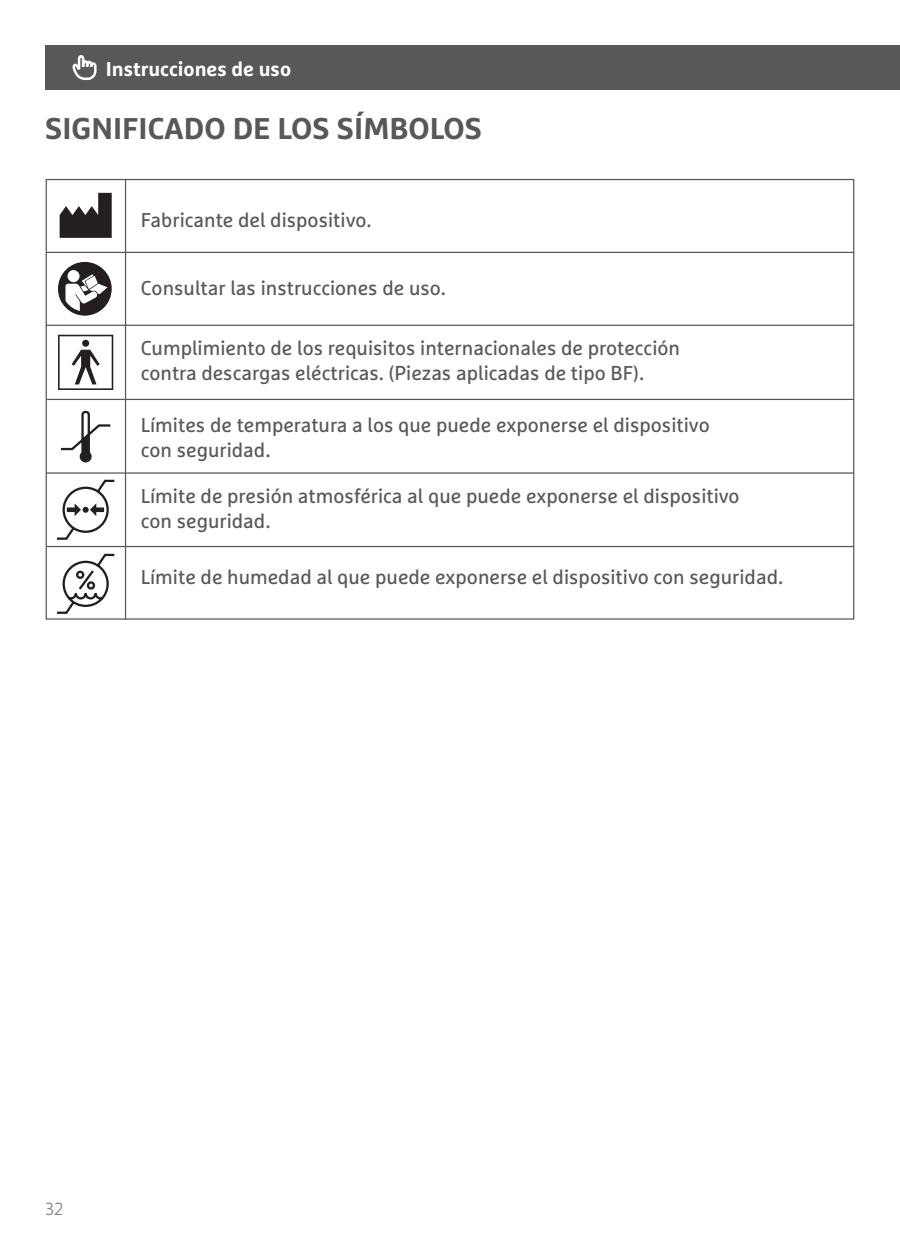
<style>
.page{position:relative;width:900px;height:1260px;background:#fff}
.page>*{position:absolute;margin:0;border:0;box-sizing:border-box;transform-origin:0 0}
.t1{font:700 30px "Marselis OT";color:#57585a}
.Power_Button_Cell_Content{font:20px/25px "Marselis OT";color:#57585a}
.t2{font:700 20px "Marselis OT";color:#fff}
.t3{font:300 17.5px "Marselis OT";color:#828487}
</style>
<div class="page">
<div style="left:45px;top:45px;width:855px;height:45px;background:#57585a"></div>
<svg style="left:72px;top:55px;width:25px;height:25px"></svg>
<hr style="left:125px;top:179px;width:1px;height:441px;background:#57585a">
<hr style="left:46px;top:252px;width:808px;height:1px;background:#57585a">
<hr style="left:46px;top:546px;width:808px;height:1px;background:#57585a">
<hr style="left:46px;top:399px;width:808px;height:1px;background:#57585a">
<hr style="left:46px;top:472px;width:808px;height:2px;background:#57585a">
<hr style="left:46px;top:325px;width:808px;height:1px;background:#57585a">
<svg style="left:60px;top:193px;width:52px;height:45px"></svg>
<svg style="left:58px;top:335px;width:55px;height:55px"></svg>
<svg style="left:58px;top:262px;width:54px;height:54px"></svg>
<svg style="left:61px;top:410px;width:50px;height:53px"></svg>
<svg style="left:57px;top:479px;width:58px;height:61px"></svg>
<svg style="left:57px;top:553px;width:58px;height:61px"></svg>
<p class="t2" style="left:106px;top:57px;width:187px">Instrucciones de uso</p>
<p class="t1" style="left:45px;top:109px;width:439px">SIGNIFICADO DE LOS SÍMBOLOS</p>
<p class="Power_Button_Cell_Content" style="left:141px;top:207px;width:232px">Fabricante del dispositivo.</p>
<p class="Power_Button_Cell_Content" style="left:141px;top:275px;width:307px">Consultar las instrucciones de uso.</p>
<p class="Power_Button_Cell_Content" style="left:141px;top:335px;width:541px">Cumplimiento de los requisitos internacionales de protección contra descargas eléctricas. (Piezas aplicadas de tipo BF).</p>
<p class="Power_Button_Cell_Content" style="left:141px;top:412px;width:570px">Límites de temperatura a los que puede exponerse el dispositivo con seguridad.</p>
<p class="Power_Button_Cell_Content" style="left:141px;top:483px;width:600px">Límite de presión atmosférica al que puede exponerse el dispositivo con seguridad.</p>
<p class="Power_Button_Cell_Content" style="left:141px;top:564px;width:644px">Límite de humedad al que puede exponerse el dispositivo con seguridad.</p>
<p class="t3" style="left:45px;top:1198px;width:20px">32</p>
</div>
